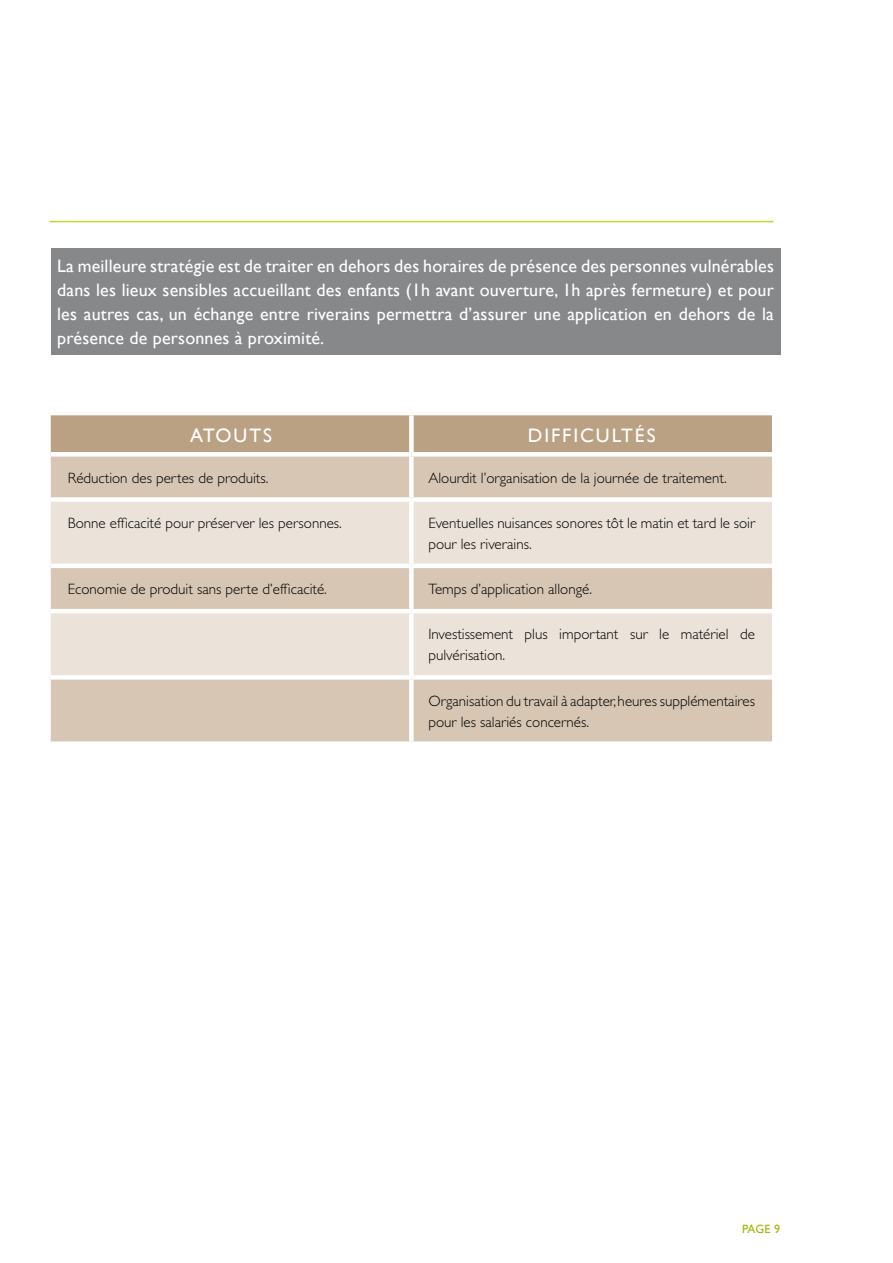
<style>
.page{position:relative;width:893px;height:1263px;background:#fff}
.page>*{position:absolute;margin:0;border:0;box-sizing:border-box;transform-origin:0 0}
.t1{font:19.5px "Gill Sans";letter-spacing:.1em;color:#fff}
.t2{font:18px/24px "Gill Sans";letter-spacing:.01em;color:#fff;text-align:justify}
.t3{font:300 15px/21px "Gill Sans";color:#000}
.t4{font:12px "Gill Sans";color:#a1b700}
</style>
<div class="page">
<div style="left:51px;top:415px;width:721px;height:37px;background:#bba183"></div>
<div style="left:51px;top:457px;width:721px;height:284px;background:#d6c6b3"></div>
<svg style="left:51px;top:502px;width:721px;height:173px;background:#e5dbcf"></svg>
<div style="left:409px;top:415px;width:5px;height:37px;background:#fff"></div>
<div style="left:409px;top:457px;width:5px;height:40px;background:#fff"></div>
<div style="left:51px;top:497px;width:360px;height:5px;background:#fff"></div>
<div style="left:411px;top:497px;width:361px;height:5px;background:#fff"></div>
<div style="left:409px;top:502px;width:5px;height:62px;background:#fff"></div>
<hr style="left:51px;top:564px;width:360px;height:4px;background:#fff">
<hr style="left:411px;top:564px;width:361px;height:4px;background:#fff">
<div style="left:409px;top:568px;width:5px;height:41px;background:#fff"></div>
<hr style="left:51px;top:609px;width:360px;height:4px;background:#fff">
<hr style="left:411px;top:609px;width:361px;height:4px;background:#fff">
<div style="left:409px;top:613px;width:5px;height:62px;background:#fff"></div>
<div style="left:51px;top:675px;width:360px;height:5px;background:#fff"></div>
<div style="left:411px;top:675px;width:361px;height:5px;background:#fff"></div>
<div style="left:409px;top:680px;width:5px;height:61px;background:#fff"></div>
<hr style="left:50px;top:221px;width:723px;height:1px;background:#c8d32d">
<div style="left:51px;top:249px;width:729px;height:106px;background:#87888a"></div>
<p class="t2" style="left:57px;top:254px;width:718px">La meilleure stratégie est de traiter en dehors des horaires de présence des personnes vulnérables dans les lieux sensibles accueillant des enfants (1h avant ouverture, 1h après fermeture) et pour les autres cas, un échange entre riverains permettra d’assurer une application en dehors de la présence de personnes à proximité.</p>
<h1 class="t1" style="left:190px;top:423px;width:83px">ATOUTS</h1>
<h1 class="t1" style="left:528px;top:423px;width:129px">DIFFICULTÉS</h1>
<p class="t3" style="left:68px;top:467px;width:202px">Réduction des pertes de produits.</p>
<p class="t3" style="left:428px;top:467px;width:300px">Alourdit l’organisation de la journée de traitement.</p>
<p class="t3" style="left:68px;top:512px;width:276px">Bonne efficacité pour préserver les personnes.</p>
<p class="t3" style="left:428px;top:512px;width:328px">Eventuelles nuisances sonores tôt le matin et tard le soir pour les riverains.</p>
<p class="t3" style="left:68px;top:579px;width:261px">Economie de produit sans perte d’efficacité.</p>
<p class="t3" style="left:428px;top:579px;width:165px">Temps d’application allongé.</p>
<p class="t3" style="left:428px;top:624px;width:328px">Investissement plus important sur le matériel de pulvérisation.</p>
<p class="t3" style="left:428px;top:690px;width:328px">Organisation du travail à adapter, heures supplémentaires pour les salariés concernés.</p>
<p class="t4" style="left:742px;top:1222px;width:40px">PAGE 9</p>
</div>
